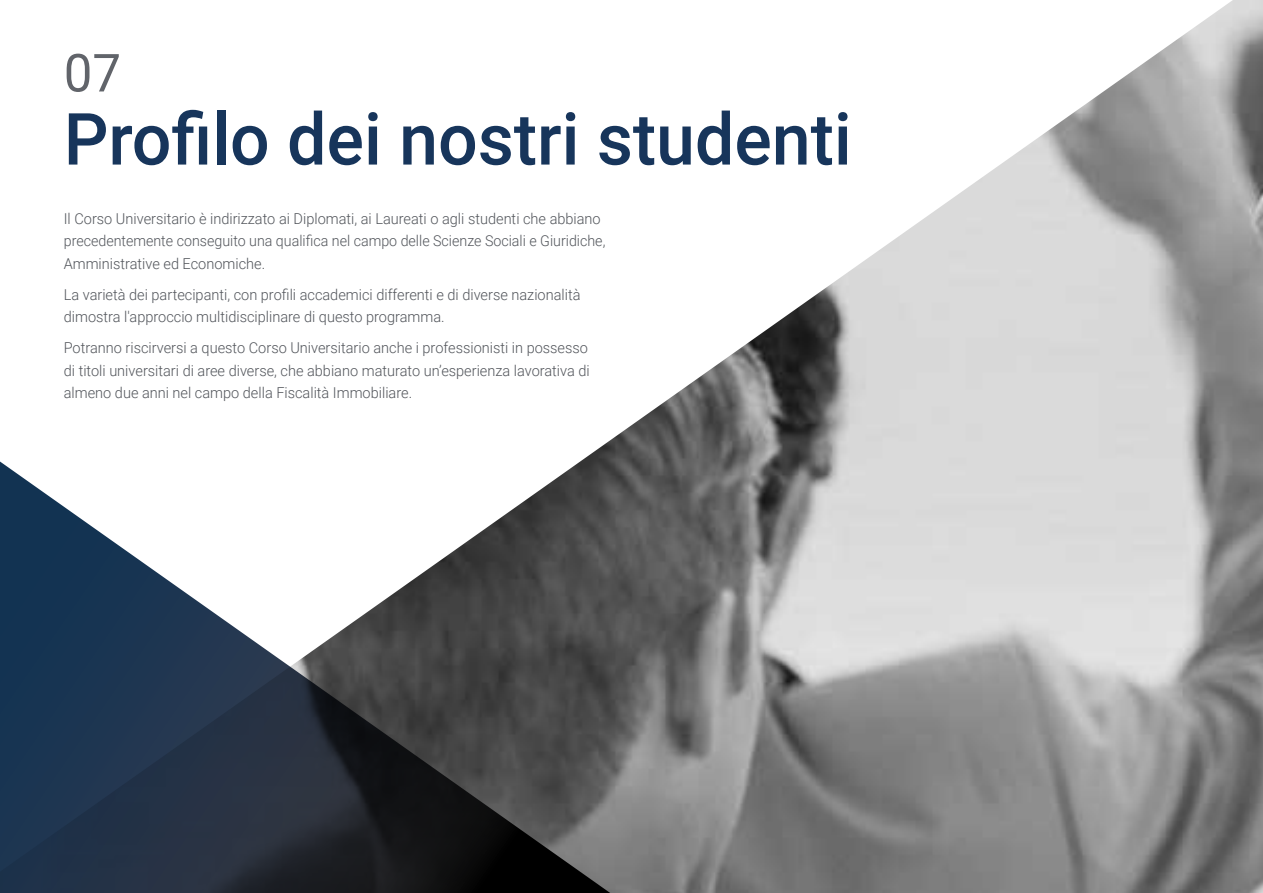
<style>
.page{position:relative;width:1263px;height:893px;background:#fff}
.page>*{position:absolute;margin:0;border:0;box-sizing:border-box;transform-origin:0 0}
.t1{font:500 72px "Roboto";color:#17355b}
.t2{font:52.5px "Roboto";color:#61646a}
.t3{font:300 15px/22.5px "Roboto";color:#52555b}
</style>
<div class="page">
<img style="left:602px;top:0;width:661px;height:893px">
<svg style="left:0;top:446px;width:640px;height:447px"></svg>
<h2 class="t2" style="left:64px;top:36px;width:59px">07</h2>
<h1 class="t1" style="left:64px;top:89px;width:789px">Profilo dei nostri studenti</h1>
<p class="t3" style="left:64px;top:207px;width:543px">Il Corso Universitario è indirizzato ai Diplomati, ai Laureati o agli studenti che abbiano precedentemente conseguito una qualifica nel campo delle Scienze Sociali e Giuridiche,<br>Amministrative ed Economiche.</p>
<p class="t3" style="left:64px;top:283px;width:518px">La varietà dei partecipanti, con profili accademici differenti e di diverse nazionalità dimostra l'approccio multidisciplinare di questo programma.</p>
<p class="t3" style="left:64px;top:336px;width:527px;text-align:justify">Potranno riscirversi a questo Corso Universitario anche i professionisti in possesso di titoli universitari di aree diverse, che abbiano maturato un’esperienza lavorativa di almeno due anni nel campo della Fiscalità Immobiliare.</p>
</div>
